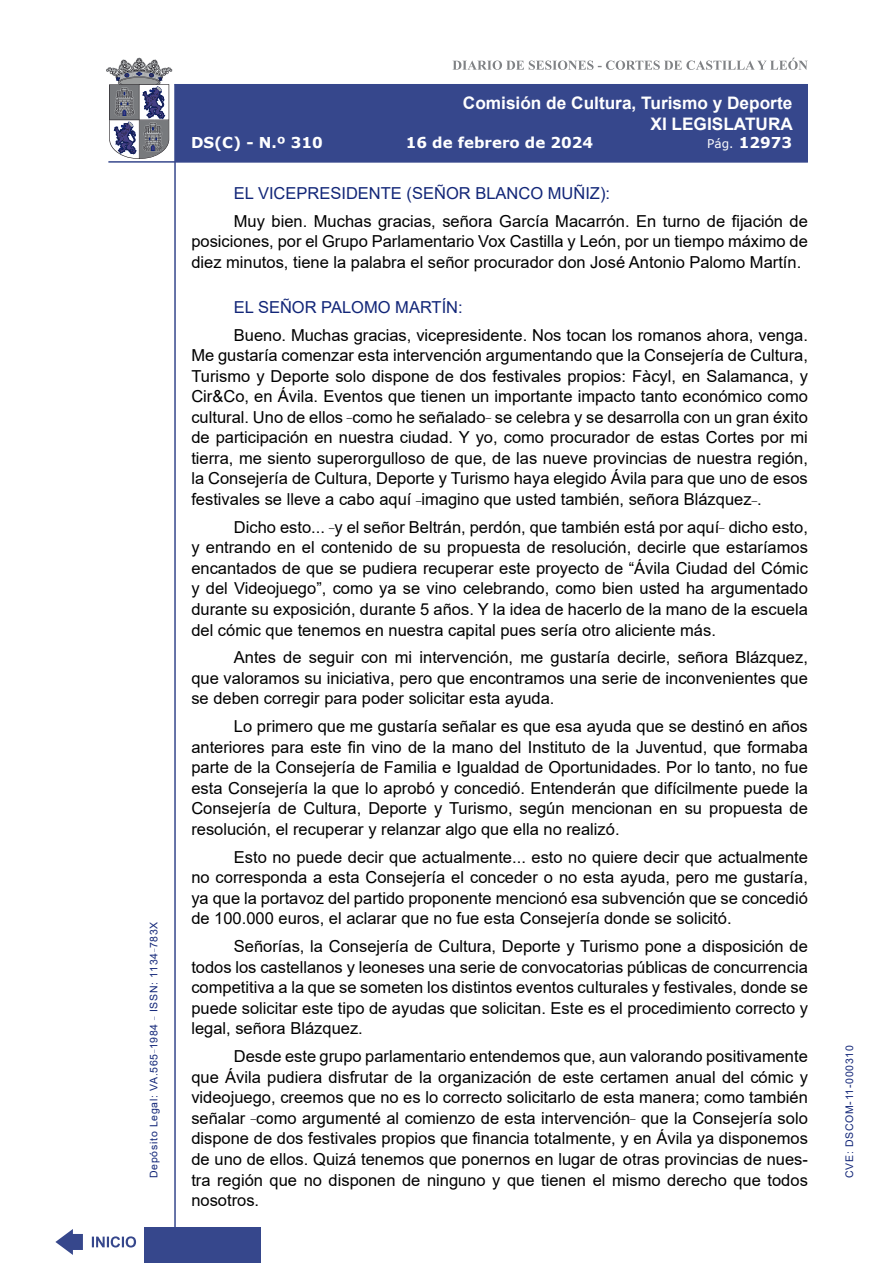
<style>
.page{position:relative;width:893px;height:1263px;background:#fff}
.page>*{position:absolute;margin:0;border:0;box-sizing:border-box;transform-origin:0 0}
.t1{font:700 17.25px/20.7px "Arial";color:#fff;text-align:right}
.t2{font:16.5px/20.5px "Arial";color:#000;text-align:justify}
.Orador{font:16.5px "Arial";color:#122678}
.t3{font:700 15px "Verdana";color:#fff}
.t4{font:10.5px "Arial";letter-spacing:.065em;color:#122678}
.s1{font-weight:400;font-size:12px}
</style>
<div class="page">
<svg style="left:452px;top:58px;width:356px;height:12px"></svg>
<hr style="left:174px;top:84px;width:2px;height:1179px;background:#36478c">
<div style="left:144px;top:1227px;width:117px;height:36px;background:#36478c"></div>
<div style="left:175px;top:84px;width:633px;height:78px;background:#36478c"></div>
<hr style="left:108px;top:161px;width:700px;height:2px;background:#36478c">
<svg style="left:92px;top:1236px;width:44px;height:11px"></svg>
<svg style="left:55px;top:1229px;width:28px;height:26px"></svg>
<svg style="left:106px;top:58px;width:66px;height:101px"></svg>
<p class="t4" style="left:146px;top:1178px;width:258px;rotate:-90deg">Depósito Legal: VA.565<sup>_</sup>1984 <sup>_</sup> ISSN: 1134<sup>_</sup>783X</p>
<p class="t1" style="left:463px;top:93px;width:332px">Comisión de Cultura, Turismo y Deporte<br>XI LEGISLATURA</p>
<p class="t3" style="left:191px;top:132px;width:133px">DS(C) - N.º 310</p>
<p class="t3" style="left:406px;top:132px;width:189px">16 de febrero de 2024</p>
<p class="t3" style="left:707px;top:132px;width:86px"><span class="s1">Pág.</span> 12973</p>
<p class="Orador" style="left:234px;top:182px;width:378px">EL VICEPRESIDENTE (SEÑOR BLANCO MUÑIZ):</p>
<p class="t2" style="left:191px;top:211px;width:618px;text-indent:43px">Muy bien. Muchas gracias, señora García Macarrón. En turno de fijación de posiciones, por el Grupo Parlamentario Vox Castilla y León, por un tiempo máximo de diez minutos, tiene la palabra el señor procurador don José Antonio Palomo Martín.</p>
<p class="Orador" style="left:234px;top:296px;width:230px">EL SEÑOR PALOMO MARTÍN:</p>
<p class="t2" style="left:191px;top:324px;width:618px;text-indent:43px">Bueno. Muchas gracias, vicepresidente. Nos tocan los romanos ahora, venga.<br>Me gustaría comenzar esta intervención argumentando que la Consejería de Cultura, Turismo y Deporte solo dispone de dos festivales propios: Fàcyl, en Salamanca, y Cir&amp;Co, en Ávila. Eventos que tienen un importante impacto tanto económico como cultural. Uno de ellos <sup>_</sup>como he señalado<sup>_</sup> se celebra y se desarrolla con un gran éxito de participación en nuestra ciudad. Y yo, como procurador de estas Cortes por mi tierra, me siento superorgulloso de que, de las nueve provincias de nuestra región, la Consejería de Cultura, Deporte y Turismo haya elegido Ávila para que uno de esos festivales se lleve a cabo aquí <sup>_</sup>imagino que usted también, señora Blázquez<sup>_</sup>.</p>
<p class="t2" style="left:191px;top:517px;width:618px;text-indent:43px">Dicho esto... <sup>_</sup>y el señor Beltrán, perdón, que también está por aquí<sup>_</sup> dicho esto, y entrando en el contenido de su propuesta de resolución, decirle que estaríamos encantados de que se pudiera recuperar este proyecto de “Ávila Ciudad del Cómic y del Videojuego”, como ya se vino celebrando, como bien usted ha argumentado durante su exposición, durante 5 años. Y la idea de hacerlo de la mano de la escuela del cómic que tenemos en nuestra capital pues sería otro aliciente más.</p>
<p class="t2" style="left:191px;top:647px;width:618px;text-indent:43px">Antes de seguir con mi intervención, me gustaría decirle, señora Blázquez, que valoramos su iniciativa, pero que encontramos una serie de inconvenientes que se deben corregir para poder solicitar esta ayuda.</p>
<p class="t2" style="left:191px;top:716px;width:618px;text-indent:43px">Lo primero que me gustaría señalar es que esa ayuda que se destinó en años anteriores para este fin vino de la mano del Instituto de la Juventud, que formaba parte de la Consejería de Familia e Igualdad de Oportunidades. Por lo tanto, no fue esta Consejería la que lo aprobó y concedió. Entenderán que difícilmente puede la Consejería de Cultura, Deporte y Turismo, según mencionan en su propuesta de resolución, el recuperar y relanzar algo que ella no realizó.</p>
<p class="t2" style="left:191px;top:846px;width:618px;text-indent:43px">Esto no puede decir que actualmente... esto no quiere decir que actualmente no corresponda a esta Consejería el conceder o no esta ayuda, pero me gustaría, ya que la portavoz del partido proponente mencionó esa subvención que se concedió de 100.000 euros, el aclarar que no fue esta Consejería donde se solicitó.</p>
<p class="t2" style="left:191px;top:936px;width:618px;text-indent:43px">Señorías, la Consejería de Cultura, Deporte y Turismo pone a disposición de todos los castellanos y leoneses una serie de convocatorias públicas de concurrencia competitiva a la que se someten los distintos eventos culturales y festivales, donde se puede solicitar este tipo de ayudas que solicitan. Este es el procedimiento correcto y legal, señora Blázquez.</p>
<p class="t2" style="left:191px;top:1046px;width:618px;text-indent:43px">Desde este grupo parlamentario entendemos que, aun valorando positivamente que Ávila pudiera disfrutar de la organización de este certamen anual del cómic y videojuego, creemos que no es lo correcto solicitarlo de esta manera; como también señalar <sup>_</sup>como argumenté al comienzo de esta intervención<sup>_</sup> que la Consejería solo dispone de dos festivales propios que financia totalmente, y en Ávila ya disponemos de uno de ellos. Quizá tenemos que ponernos en lugar de otras provincias de nues&shy;tra región que no disponen de ninguno y que tienen el mismo derecho que todos nosotros.</p>
<p class="t4" style="left:842px;top:1178px;width:134px;rotate:-90deg">CVE: DSCOM-11-000310</p>
</div>
